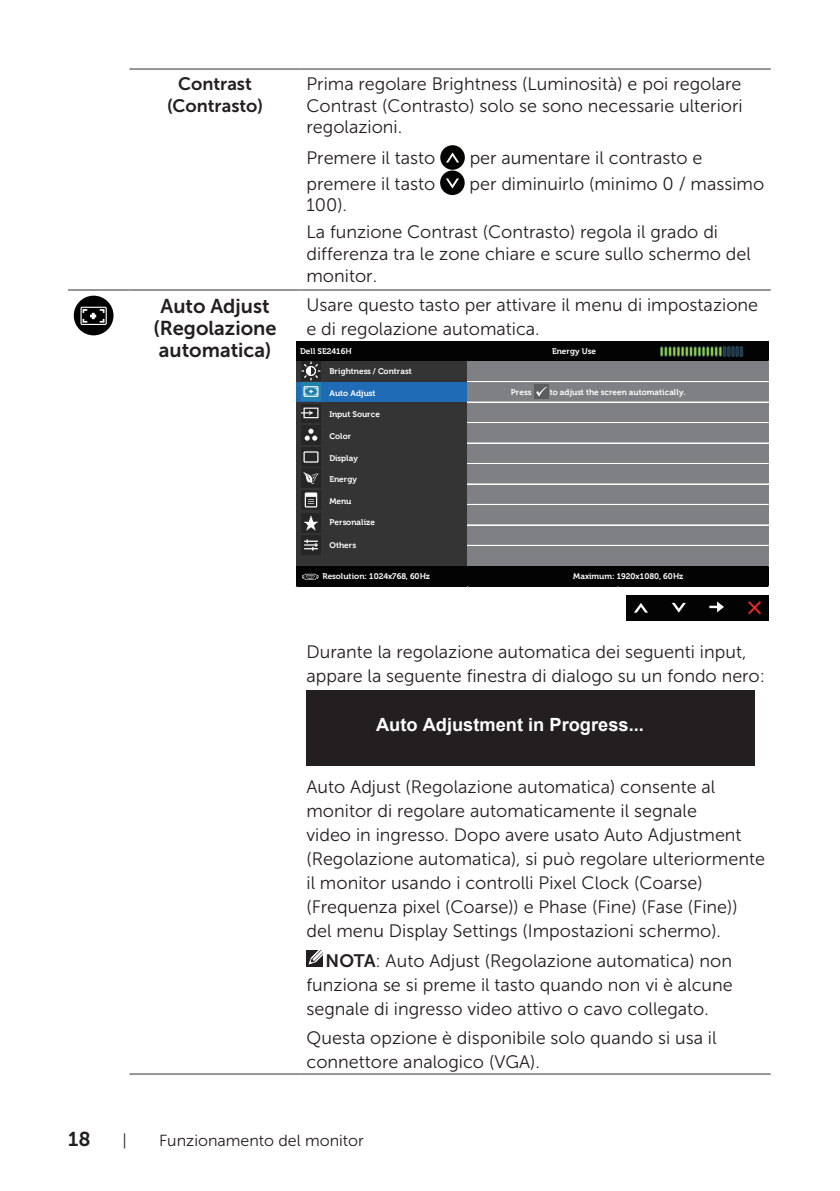
<style>
.page{position:relative;width:840px;height:1191px;background:#fff}
.page>*{position:absolute;margin:0;border:0;box-sizing:border-box;transform-origin:0 0}
.內文__Web{font:20px/22px "Museo Sans For Dell 700";color:#231f20;text-align:center}
.t1{font:700 18.2px "Arial";color:#fff}
.Table_Paragraph{font:18px/24px "Museo Sans For Dell 300";color:#231f20}
.text_OSD_table{font:18px/21.6px "Museo Sans For Dell 300";color:#231f20;text-align:justify}
.text_OSD_table-2{font:18px/21.6px "Museo Sans For Dell 700";color:#231f20;text-align:center}
.t2{font:16px "Museo Sans For Dell 300";color:#231f20}
.t3{font:700 8.2px "Museo For Dell";color:#fff}
.s1{font-family:"Museo Sans For Dell 700"}
</style>
<div class="page">
<hr style="left:129px;top:68px;width:171px;height:2px;background:#939598">
<hr style="left:300px;top:68px;width:470px;height:2px;background:#939598">
<hr style="left:68px;top:289px;width:61px;height:2px;background:#939598">
<hr style="left:129px;top:289px;width:171px;height:2px;background:#939598">
<hr style="left:300px;top:289px;width:470px;height:2px;background:#939598">
<hr style="left:129px;top:1073px;width:171px;height:2px;background:#939598">
<hr style="left:300px;top:1073px;width:470px;height:2px;background:#939598">
<div style="left:440px;top:145px;width:24px;height:25px;background:#040503;border-radius:50%"></div>
<svg style="left:446px;top:152px;width:13px;height:10px"></svg>
<div style="left:440px;top:170px;width:24px;height:25px;background:#040503;border-radius:50%"></div>
<svg style="left:446px;top:178px;width:13px;height:10px"></svg>
<div style="left:74px;top:296px;width:39px;height:39px;background:#000;border-radius:50%"></div>
<svg style="left:82px;top:309px;width:23px;height:14px"></svg>
<div style="left:80px;top:306px;width:27px;height:19px;border:1px solid #fff;border-radius:2px"></div>
<div style="left:625px;top:595px;width:143px;height:25px;background:#030303"></div>
<svg style="left:634px;top:603px;width:13px;height:9px"></svg>
<svg style="left:672px;top:603px;width:13px;height:9px"></svg>
<svg style="left:709px;top:601px;width:14px;height:11px"></svg>
<svg style="left:748px;top:601px;width:12px;height:13px"></svg>
<div style="left:296px;top:341px;width:472px;height:21px;background:#030303"></div>
<div style="left:296px;top:361px;width:172px;height:21px;background:#343434"></div>
<div style="left:467px;top:361px;width:301px;height:21px;background:#7f8083"></div>
<div style="left:296px;top:381px;width:172px;height:21px;background:#1f6bb5"></div>
<div style="left:467px;top:381px;width:301px;height:21px;background:#7f8083"></div>
<div style="left:296px;top:402px;width:172px;height:164px;background:#343434"></div>
<div style="left:467px;top:402px;width:301px;height:164px;background:#7f8083"></div>
<div style="left:296px;top:566px;width:472px;height:21px;background:#030303"></div>
<hr style="left:467px;top:381px;width:301px;height:1px;background:#fff">
<hr style="left:467px;top:402px;width:301px;height:1px;background:#fff">
<hr style="left:467px;top:422px;width:301px;height:1px;background:#fff">
<hr style="left:467px;top:443px;width:301px;height:1px;background:#fff">
<hr style="left:467px;top:463px;width:301px;height:1px;background:#fff">
<hr style="left:467px;top:483px;width:301px;height:1px;background:#fff">
<hr style="left:467px;top:484px;width:301px;height:1px;background:#fff">
<hr style="left:467px;top:504px;width:301px;height:1px;background:#fff">
<hr style="left:467px;top:524px;width:301px;height:1px;background:#fff">
<hr style="left:467px;top:525px;width:301px;height:1px;background:#fff">
<hr style="left:467px;top:545px;width:301px;height:1px;background:#fff">
<img style="left:534px;top:384px;width:14px;height:14px">
<img style="left:302px;top:573px;width:16px;height:7px">
<img style="left:659px;top:346px;width:84px;height:11px">
<img style="left:301px;top:404px;width:19px;height:19px">
<img style="left:301px;top:426px;width:19px;height:18px">
<img style="left:301px;top:448px;width:19px;height:18px">
<img style="left:301px;top:469px;width:19px;height:19px">
<img style="left:301px;top:535px;width:19px;height:19px">
<img style="left:301px;top:491px;width:19px;height:18px">
<img style="left:301px;top:513px;width:19px;height:19px">
<img style="left:301px;top:361px;width:19px;height:19px">
<img style="left:301px;top:382px;width:19px;height:19px">
<div style="left:306px;top:690px;width:448px;height:75px;background:#231f20"></div>
<div style="left:306px;top:949px;width:17px;height:17px;background:#231f20"></div>
<svg style="left:308px;top:949px;width:15px;height:16px"></svg>
<p class="text_OSD_table-2" style="left:167px;top:73px;width:97px">Contrast (Contrasto)</p>
<p class="text_OSD_table" style="left:306px;top:73px;width:437px">Prima regolare Brightness (Luminosità) e poi regolare Contrast (Contrasto) solo se sono necessarie ulteriori regolazioni.</p>
<p class="text_OSD_table" style="left:306px;top:147px;width:130px">Premere il tasto</p>
<p class="text_OSD_table" style="left:469px;top:147px;width:234px">per aumentare il contrasto e</p>
<p class="text_OSD_table" style="left:306px;top:173px;width:130px">premere il tasto</p>
<p class="text_OSD_table" style="left:469px;top:173px;width:296px">per diminuirlo (minimo 0 / massimo</p>
<p class="text_OSD_table" style="left:306px;top:194px;width:42px">100).</p>
<p class="text_OSD_table" style="left:306px;top:221px;width:446px;text-align:left">La funzione Contrast (Contrasto) regola il grado di differenza tra le zone chiare e scure sullo schermo del monitor.</p>
<p class="內文__Web" style="left:153px;top:295px;width:124px">Auto Adjust (Regolazione automatica)</p>
<p class="Table_Paragraph" style="left:306px;top:293px;width:453px">Usare questo tasto per attivare il menu di impostazione e di regolazione automatica.</p>
<p class="t3" style="left:300px;top:346px;width:53px">Dell SE2416H</p>
<p class="t3" style="left:552px;top:346px;width:45px">Energy Use</p>
<p class="t3" style="left:510px;top:387px;width:22px">Press</p>
<p class="t3" style="left:549px;top:387px;width:137px">to adjust the screen automatically.</p>
<p class="t3" style="left:329px;top:366px;width:84px">Brightness / Contrast</p>
<p class="t3" style="left:329px;top:388px;width:47px">Auto Adjust</p>
<p class="t3" style="left:329px;top:410px;width:52px">Input Source</p>
<p class="t3" style="left:329px;top:432px;width:23px">Color</p>
<p class="t3" style="left:329px;top:453px;width:30px">Display</p>
<p class="t3" style="left:329px;top:474px;width:29px">Energy</p>
<p class="t3" style="left:329px;top:496px;width:24px">Menu</p>
<p class="t3" style="left:329px;top:518px;width:47px">Personalize</p>
<p class="t3" style="left:329px;top:540px;width:28px">Others</p>
<p class="t3" style="left:322px;top:572px;width:109px">Resolution: 1024x768, 60Hz</p>
<p class="t3" style="left:573px;top:572px;width:111px">Maximum: 1920x1080, 60Hz</p>
<p class="Table_Paragraph" style="left:306px;top:639px;width:460px">Durante la regolazione automatica dei seguenti input, appare la seguente finestra di dialogo su un fondo nero:</p>
<p class="t1" style="left:376px;top:712px;width:269px">Auto Adjustment in Progress...</p>
<p class="Table_Paragraph" style="left:306px;top:775px;width:460px">Auto Adjust (Regolazione automatica) consente al monitor di regolare automaticamente il segnale<br>video in ingresso. Dopo avere usato Auto Adjustment (Regolazione automatica), si può regolare ulteriormente il monitor usando i controlli Pixel Clock (Coarse) (Frequenza pixel (Coarse)) e Phase (Fine) (Fase (Fine)) del menu Display Settings (Impostazioni schermo).</p>
<p class="Table_Paragraph" style="left:306px;top:948px;width:427px;text-align:justify;text-indent:19px"><span class="s1">NOTA</span>: Auto Adjust (Regolazione automatica) non funziona se si preme il tasto quando non vi è alcune segnale di ingresso video attivo o cavo collegato.</p>
<p class="Table_Paragraph" style="left:306px;top:1026px;width:411px">Questa opzione è disponibile solo quando si usa il connettore analogico (VGA).</p>
<p class="內文__Web" style="left:68px;top:1127px;width:24px">18</p>
<p class="t2" style="left:122px;top:1131px;width:6px">|</p>
<p class="t2" style="left:159px;top:1131px;width:206px">Funzionamento del monitor</p>
</div>
